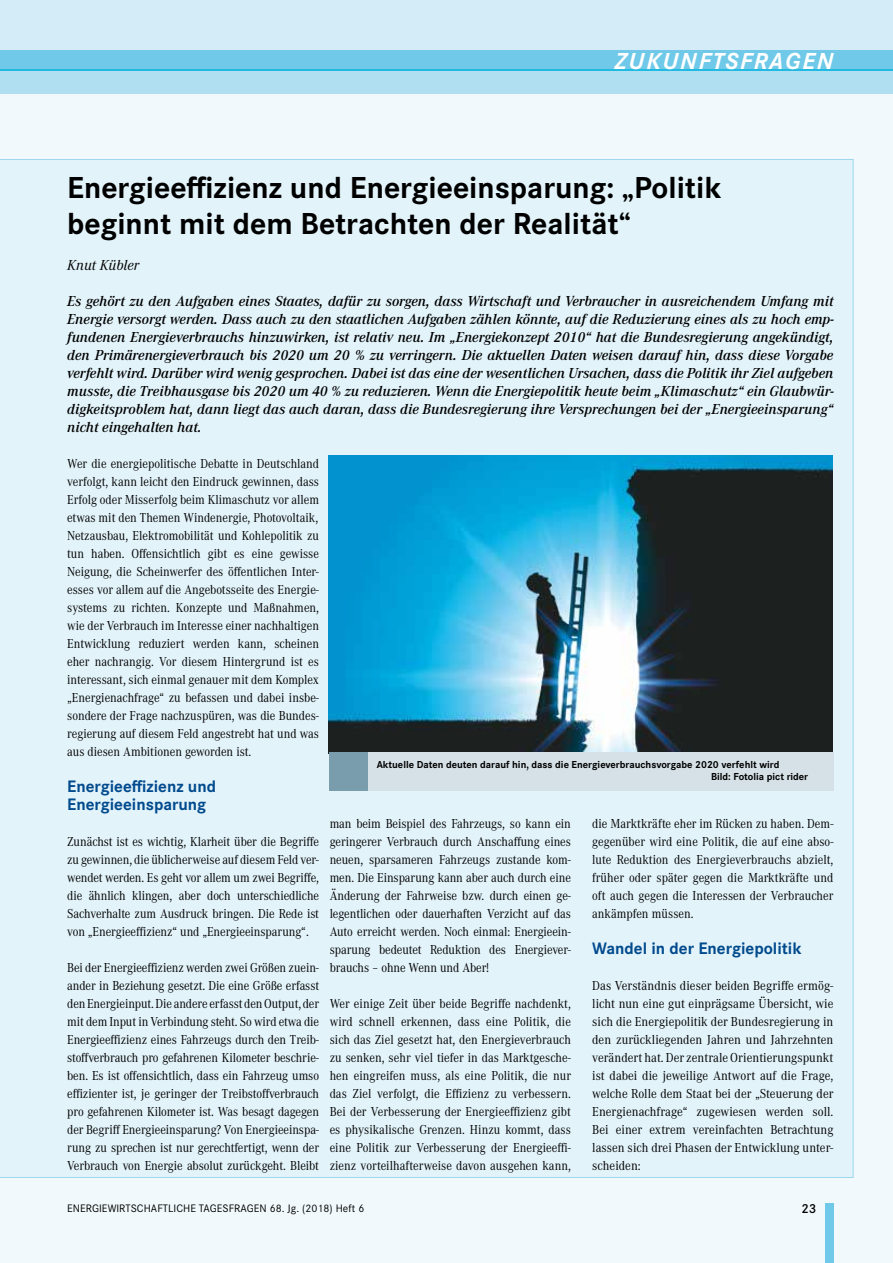
<style>
.page{position:relative;width:893px;height:1263px;background:#fff}
.page>*{position:absolute;margin:0;border:0;box-sizing:border-box;transform-origin:0 0}
.t1{font:700 31.5px/36px "Corporate S";color:#000}
.t2{font:italic 700 24px "Corporate S";letter-spacing:.075em;color:#fff}
.t3{font:700 17.25px/18px "Corporate S";color:#004a8d}
.t4{font:italic 600 15px/18px "Corporate A";color:#000;text-align:justify}
.t5{font:italic 15px "Corporate A";color:#000}
.t6{font:13.5px/18px "Corporate A";letter-spacing:-.005em;color:#000;text-align:justify;scale:.9 1}
.t7{font:13.5px/18px "Corporate A";letter-spacing:-.005em;color:#000;text-align:justify;scale:.92 1}
.t8{font:600 13.5px "Corporate S";color:#000}
.t9{font:11.25px "Corporate S";letter-spacing:.005em;color:#000}
.t10{font:700 10.5px/12px "Corporate S";color:#000}
</style>
<div class="page">
<div style="left:0;top:66px;width:893px;height:1197px;background:#f1f9fc"></div>
<div style="left:0;top:159px;width:853px;height:1019px;background:#e2f3fa"></div>
<div style="left:0;top:0;width:893px;height:71px;background:#d3ecf7"></div>
<div style="left:0;top:50px;width:893px;height:19px;background:#70c9e8"></div>
<div style="left:0;top:69px;width:893px;height:5px;background:#23bae2"></div>
<div style="left:825px;top:1203px;width:8px;height:60px;background:#70c9e8"></div>
<div style="left:0;top:71px;width:893px;height:23px;background:#b0dff1"></div>
<img style="left:329px;top:455px;width:504px;height:298px">
<div style="left:330px;top:753px;width:503px;height:38px;background:#d5e1e7"></div>
<div style="left:330px;top:753px;width:38px;height:38px;background:#7a9dad"></div>
<h2 class="t2" style="left:615px;top:47px;width:220px">ZUKUNFTSFRAGEN</h2>
<h1 class="t1" style="left:67px;top:170px;width:656px">Energieeffizienz und Energieeinsparung: „Politik beginnt mit dem Betrachten der Realität“</h1>
<p class="t5" style="left:67px;top:257px;width:73px">Knut Kübler</p>
<p class="t4" style="left:67px;top:292px;width:768px">Es gehört zu den Aufgaben eines Staates, dafür zu sorgen, dass Wirtschaft und Verbraucher in ausreichendem Umfang mit Energie versorgt werden. Dass auch zu den staatlichen Aufgaben zählen könnte, auf die Reduzierung eines als zu hoch emp&shy;fundenen Energieverbrauchs hinzuwirken, ist relativ neu. Im „Energiekonzept 2010“ hat die Bundesregierung angekündigt, den Primärenergieverbrauch bis 2020 um 20 % zu verringern. Die aktuellen Daten weisen darauf hin, dass diese Vorgabe verfehlt wird. Darüber wird wenig gesprochen. Dabei ist das eine der wesentlichen Ursachen, dass die Politik ihr Ziel aufgeben musste, die Treibhausgase bis 2020 um 40 % zu reduzieren. Wenn die Energiepolitik heute beim „Klimaschutz“ ein Glaubwür&shy;digkeitsproblem hat, dann liegt das auch daran, dass die Bundesregierung ihre Versprechungen bei der „Energieeinsparung“ nicht eingehalten hat.</p>
<p class="t6" style="left:67px;top:455px;width:281px">Wer die energiepolitische Debatte in Deutschland verfolgt, kann leicht den Eindruck gewinnen, dass Erfolg oder Misserfolg beim Klimaschutz vor allem etwas mit den Themen Windenergie, Photovoltaik, Netzausbau, Elektromobilität und Kohlepolitik zu tun haben. Offensichtlich gibt es eine gewisse Neigung, die Scheinwerfer des öffentlichen Inter&shy;esses vor allem auf die Angebotsseite des Energie&shy;systems zu richten. Konzepte und Maßnahmen, wie der Verbrauch im Interesse einer nachhaltigen Entwicklung reduziert werden kann, scheinen eher nachrangig. Vor diesem Hintergrund ist es interessant, sich einmal genauer mit dem Komplex „Energienachfrage“ zu befassen und dabei insbe&shy;sondere der Frage nachzuspüren, was die Bundes&shy;regierung auf diesem Feld angestrebt hat und was aus diesen Ambitionen geworden ist.</p>
<p class="t3" style="left:67px;top:778px;width:150px">Energieeffizienz und<br>Energieeinsparung</p>
<p class="t6" style="left:67px;top:833px;width:281px">Zunächst ist es wichtig, Klarheit über die Begriffe zu gewinnen, die üblicherweise auf diesem Feld ver&shy;wendet werden. Es geht vor allem um zwei Begriffe, die ähnlich klingen, aber doch unterschiedliche Sachverhalte zum Ausdruck bringen. Die Rede ist von „Energieeffizienz“ und „Energieeinsparung“.</p>
<p class="t6" style="left:67px;top:959px;width:281px">Bei der Energieeffizienz werden zwei Größen zuein&shy;ander in Beziehung gesetzt. Die eine Größe erfasst den Energieinput. Die andere erfasst den Output, der mit dem Input in Verbindung steht. So wird etwa die Energieeffizienz eines Fahrzeugs durch den Treib&shy;stoffverbrauch pro gefahrenen Kilometer beschrie&shy;ben. Es ist offensichtlich, dass ein Fahrzeug umso effizienter ist, je geringer der Treibstoffverbrauch pro gefahrenen Kilometer ist. Was besagt dagegen der Begriff Energieeinsparung? Von Energieeinspa&shy;rung zu sprechen ist nur gerechtfertigt, wenn der Verbrauch von Energie absolut zurückgeht. Bleibt</p>
<p class="t10" style="left:711px;top:759px;width:99px;text-indent:-334px">Aktuelle Daten deuten darauf hin, dass die Energieverbrauchsvorgabe 2020 verfehlt wird<br>Bild: Fotolia pict rider</p>
<p class="t6" style="left:330px;top:815px;width:270px">man beim Beispiel des Fahrzeugs, so kann ein geringerer Verbrauch durch Anschaffung eines neuen, sparsameren Fahrzeugs zustande kom&shy;men. Die Einsparung kann aber auch durch eine Änderung der Fahrweise bzw. durch einen ge&shy;legentlichen oder dauerhaften Verzicht auf das Auto erreicht werden. Noch einmal: Energieein&shy;sparung bedeutet Reduktion des Energiever&shy;brauchs – ohne Wenn und Aber!</p>
<p class="t6" style="left:330px;top:995px;width:270px">Wer einige Zeit über beide Begriffe nachdenkt, wird schnell erkennen, dass eine Politik, die sich das Ziel gesetzt hat, den Energieverbrauch zu senken, sehr viel tiefer in das Marktgesche&shy;hen eingreifen muss, als eine Politik, die nur das Ziel verfolgt, die Effizienz zu verbessern.<br>Bei der Verbesserung der Energieeffizienz gibt es physikalische Grenzen. Hinzu kommt, dass eine Politik zur Verbesserung der Energieeffi&shy;zienz vorteilhafterweise davon ausgehen kann,</p>
<p class="t6" style="left:592px;top:815px;width:270px">die Marktkräfte eher im Rücken zu haben. Dem&shy;gegenüber wird eine Politik, die auf eine abso&shy;lute Reduktion des Energieverbrauchs abzielt, früher oder später gegen die Marktkräfte und oft auch gegen die Interessen der Verbraucher ankämpfen müssen.</p>
<p class="t3" style="left:592px;top:940px;width:211px">Wandel in der Energiepolitik</p>
<p class="t7" style="left:592px;top:977px;width:264px">Das Verständnis dieser beiden Begriffe ermög&shy;licht nun eine gut einprägsame Übersicht, wie sich die Energiepolitik der Bundesregierung in den zurückliegenden Jahren und Jahrzehnten verändert hat. Der zentrale Orientierungspunkt ist dabei die jeweilige Antwort auf die Frage, welche Rolle dem Staat bei der „Steuerung der Energienachfrage“ zugewiesen werden soll.<br>Bei einer extrem vereinfachten Betrachtung lassen sich drei Phasen der Entwicklung unter&shy;scheiden:</p>
<p class="t9" style="left:67px;top:1202px;width:299px">ENERGIEWIRTSCHAFTLICHE TAGESFRAGEN 68. Jg. (2018) Heft 6</p>
<p class="t8" style="left:801px;top:1201px;width:16px">23</p>
</div>
